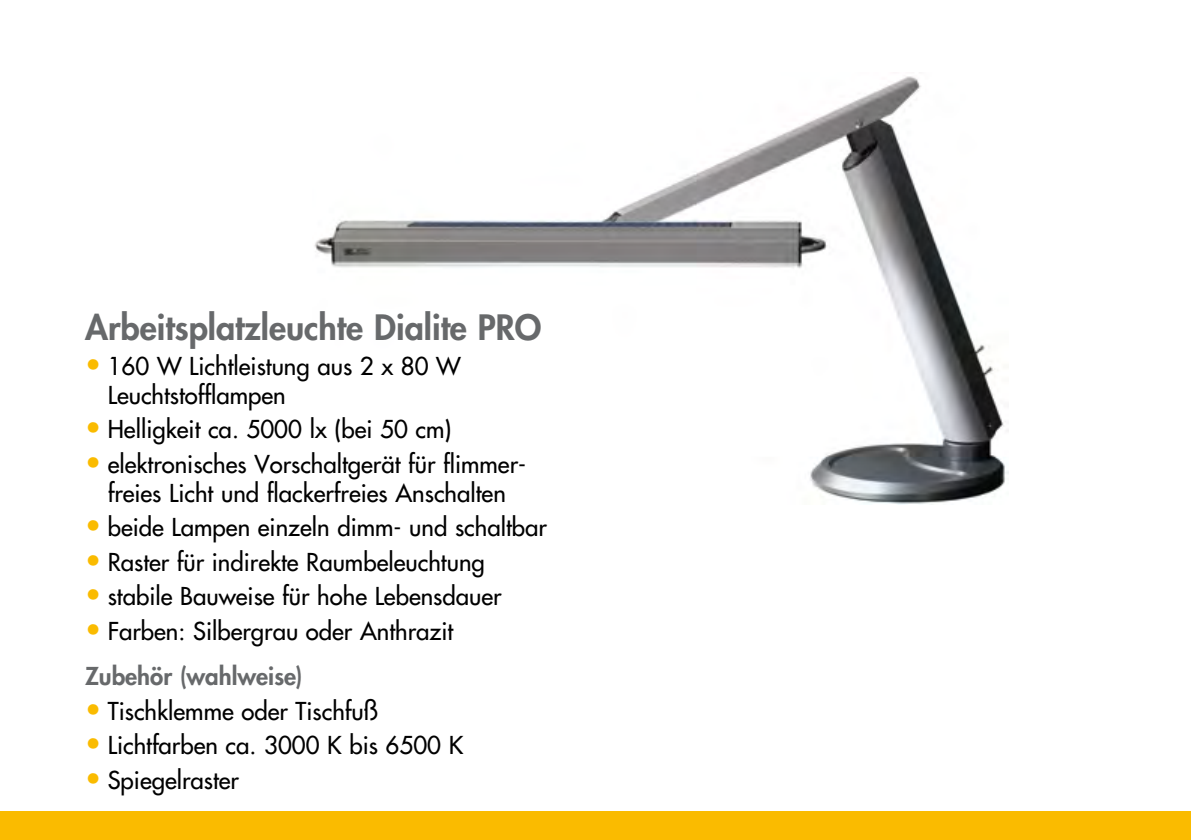
<style>
.page{position:relative;width:1191px;height:840px;background:#fff}
.page>*{position:absolute;margin:0;border:0;box-sizing:border-box;transform-origin:0 0}
.Subhead_17_pt{font:800 34px "Futura Std";color:#67696b}
.t1{font:500 24px/28.8px "Futura Std";color:#000}
.Grundtext{font:800 24px "Futura Std";color:#67696b}
.s1{font-size:28px;color:#fabb00}
</style>
<div class="page">
<img style="left:314px;top:76px;width:694px;height:428px">
<div style="left:0;top:811px;width:1191px;height:28px;background:#fabb00"></div>
<p class="Subhead_17_pt" style="left:85px;top:306px;width:458px">Arbeitsplatzleuchte Dialite PRO</p>
<p class="t1" style="left:108px;top:351px;width:355px;text-indent:-23px"><span class="s1">•</span> 160 W Lichtleistung aus 2 x 80 W<br>Leuchtstofflampen</p>
<p class="t1" style="left:85px;top:415px;width:368px"><span class="s1">•</span> Helligkeit ca. 5000 lx (bei 50 cm)</p>
<p class="t1" style="left:85px;top:449px;width:442px;text-align:center"><span class="s1">•</span> elektronisches Vorschaltgerät für flimmer&shy;freies Licht und flackerfreies Anschalten</p>
<p class="t1" style="left:85px;top:512px;width:463px"><span class="s1">•</span> beide Lampen einzeln dimm- und schaltbar</p>
<p class="t1" style="left:85px;top:547px;width:401px"><span class="s1">•</span> Raster für indirekte Raumbeleuchtung</p>
<p class="t1" style="left:85px;top:581px;width:418px"><span class="s1">•</span> stabile Bauweise für hohe Lebensdauer</p>
<p class="t1" style="left:85px;top:616px;width:370px"><span class="s1">•</span> Farben: Silbergrau oder Anthrazit</p>
<p class="Grundtext" style="left:85px;top:661px;width:219px">Zubehör (wahlweise)</p>
<p class="t1" style="left:85px;top:696px;width:294px"><span class="s1">•</span> Tischklemme oder Tischfuß</p>
<p class="t1" style="left:85px;top:730px;width:379px"><span class="s1">•</span> Lichtfarben ca. 3000 K bis 6500 K</p>
<p class="t1" style="left:85px;top:765px;width:155px"><span class="s1">•</span> Spiegelraster</p>
</div>
